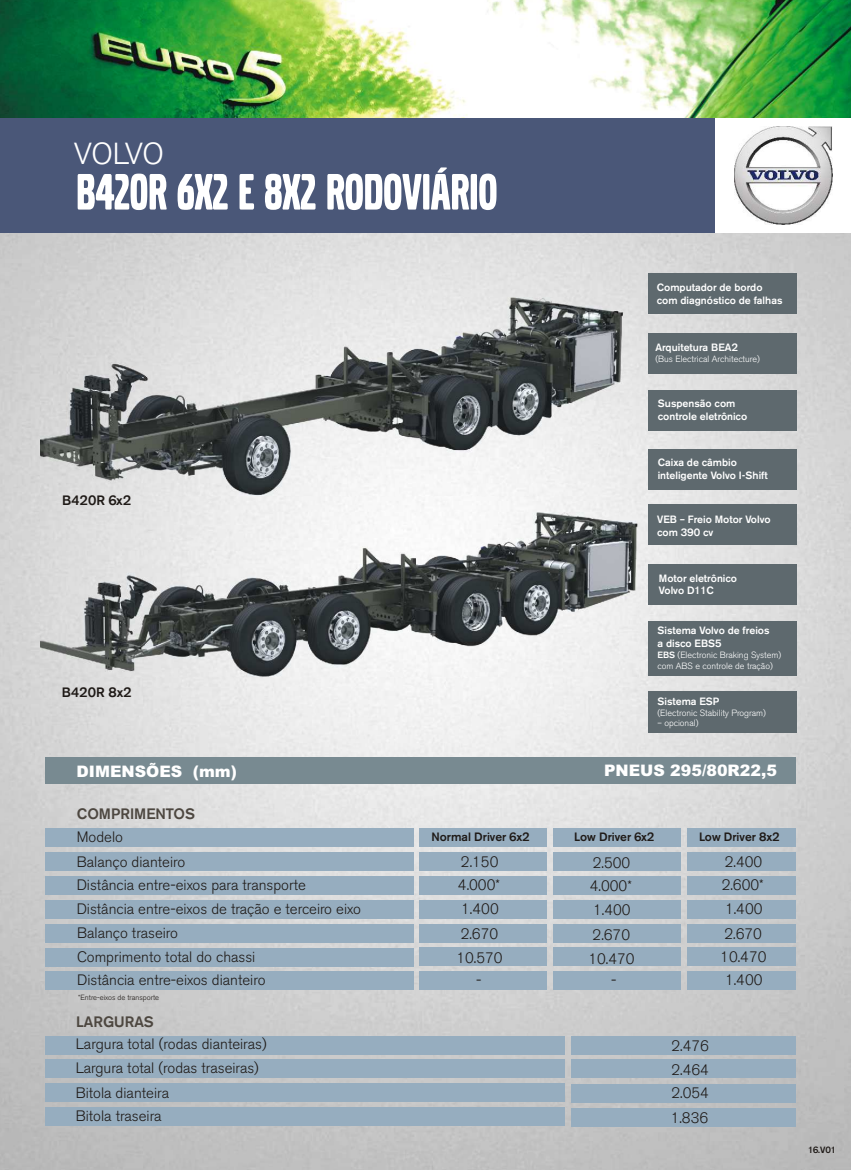
<style>
.page{position:relative;width:851px;height:1170px;background:#fff}
.page>*{position:absolute;margin:0;border:0;box-sizing:border-box;transform-origin:0 0}
.t1{font:53.4px "Volvo Broad Pro";color:#fff}
.t2{font:300 30.15px "Volvo Sans Pro";letter-spacing:-.015em;color:#fff}
.t3{font:900 15.9px "Arial";color:#fff}
.t4{font:300 15px/23.5px "Volvo Sans Pro";color:#1f1a17}
.t5{font:500 15px "Volvo Sans Pro";color:#4d4740}
.t6{font:500 13.5px "Volvo Sans Pro";color:#1f1a17}
.t7{font:500 12px "Volvo Sans Pro";color:#1f1a17}
.t8{font:500 10.5px/12.8px "Volvo Sans Pro";color:#fff}
.t9{font:300 9px/10.6px "Volvo Sans Pro";color:#fff}
.t10{font:500 9px "Volvo Sans Pro";color:#1f1a17}
.t11{font:300 7.5px "Volvo Sans Pro";color:#1f1a17}
.s1{font-weight:500}
</style>
<div class="page">
<img style="left:0;top:232px;width:850px;height:937px">
<img style="left:0;top:0;width:850px;height:118px">
<div style="left:0;top:118px;width:850px;height:114px;background:#4a5778"></div>
<div style="left:715px;top:118px;width:135px;height:114px;background:#fff"></div>
<div style="left:647px;top:273px;width:149px;height:41px;background:#5e696e"></div>
<div style="left:647px;top:333px;width:149px;height:41px;background:#5e696e"></div>
<div style="left:647px;top:449px;width:149px;height:40px;background:#5e696e"></div>
<div style="left:648px;top:504px;width:148px;height:41px;background:#5e696e"></div>
<div style="left:648px;top:564px;width:148px;height:41px;background:#5e696e"></div>
<div style="left:647px;top:621px;width:149px;height:55px;background:#5e696e"></div>
<div style="left:647px;top:390px;width:149px;height:41px;background:#5e696e"></div>
<div style="left:647px;top:691px;width:149px;height:41px;background:#5e696e"></div>
<div style="left:45px;top:757px;width:751px;height:26px;background:#788a91"></div>
<div style="left:45px;top:852px;width:369px;height:18px;background:#96adbf"></div>
<div style="left:419px;top:852px;width:128px;height:18px;background:#96adbf"></div>
<div style="left:45px;top:875px;width:369px;height:19px;background:#96adbf"></div>
<div style="left:419px;top:875px;width:128px;height:19px;background:#96adbf"></div>
<div style="left:45px;top:900px;width:369px;height:18px;background:#96adbf"></div>
<div style="left:419px;top:900px;width:128px;height:18px;background:#96adbf"></div>
<div style="left:45px;top:923px;width:369px;height:19px;background:#96adbf"></div>
<div style="left:419px;top:923px;width:128px;height:19px;background:#96adbf"></div>
<div style="left:45px;top:1035px;width:520px;height:19px;background:#96adbf"></div>
<div style="left:45px;top:1059px;width:520px;height:19px;background:#96adbf"></div>
<div style="left:45px;top:1082px;width:520px;height:19px;background:#96adbf"></div>
<div style="left:45px;top:1106px;width:520px;height:19px;background:#96adbf"></div>
<div style="left:571px;top:1035px;width:225px;height:19px;background:#96adbf"></div>
<div style="left:571px;top:1059px;width:225px;height:19px;background:#96adbf"></div>
<div style="left:571px;top:1083px;width:225px;height:19px;background:#96adbf"></div>
<div style="left:571px;top:1107px;width:225px;height:19px;background:#96adbf"></div>
<div style="left:45px;top:947px;width:369px;height:19px;background:#96adbf"></div>
<div style="left:419px;top:947px;width:128px;height:19px;background:#96adbf"></div>
<div style="left:45px;top:970px;width:369px;height:19px;background:#96adbf"></div>
<div style="left:419px;top:970px;width:128px;height:19px;background:#96adbf"></div>
<div style="left:553px;top:852px;width:127px;height:18px;background:#96adbf"></div>
<div style="left:553px;top:875px;width:127px;height:19px;background:#96adbf"></div>
<div style="left:553px;top:900px;width:127px;height:18px;background:#96adbf"></div>
<div style="left:553px;top:923px;width:127px;height:19px;background:#96adbf"></div>
<div style="left:553px;top:947px;width:127px;height:19px;background:#96adbf"></div>
<div style="left:553px;top:970px;width:127px;height:19px;background:#96adbf"></div>
<div style="left:687px;top:852px;width:109px;height:18px;background:#96adbf"></div>
<div style="left:687px;top:875px;width:109px;height:19px;background:#96adbf"></div>
<div style="left:687px;top:900px;width:109px;height:18px;background:#96adbf"></div>
<div style="left:687px;top:923px;width:109px;height:19px;background:#96adbf"></div>
<div style="left:687px;top:947px;width:109px;height:19px;background:#96adbf"></div>
<div style="left:687px;top:970px;width:109px;height:19px;background:#96adbf"></div>
<div style="left:45px;top:827px;width:369px;height:19px;background:#96adbf"></div>
<div style="left:419px;top:827px;width:128px;height:19px;background:#96adbf"></div>
<div style="left:553px;top:827px;width:127px;height:19px;background:#96adbf"></div>
<div style="left:687px;top:827px;width:109px;height:19px;background:#96adbf"></div>
<img style="left:40px;top:297px;width:583px;height:198px">
<img style="left:40px;top:512px;width:598px;height:164px">
<img style="left:734px;top:126px;width:98px;height:98px">
<h2 class="t2" style="left:74px;top:142px;width:91px">VOLVO</h2>
<h1 class="t1" style="left:76px;top:174px;width:422px">B420R 6X2 E 8X2 RODOVIÁRIO</h1>
<p class="t8" style="left:656px;top:282px;width:127px">Computador de bordo com diagnóstico de falhas</p>
<p class="t8" style="left:655px;top:342px;width:84px">Arquitetura BEA2</p>
<p class="t9" style="left:655px;top:354px;width:106px">(Bus Electrical Architecture)</p>
<p class="t6" style="left:62px;top:495px;width:71px">B420R 6x2</p>
<p class="t6" style="left:62px;top:687px;width:71px">B420R 8x2</p>
<p class="t8" style="left:657px;top:398px;width:91px">Suspensão com controle eletrônico</p>
<p class="t8" style="left:657px;top:457px;width:111px">Caixa de câmbio inteligente Volvo I-Shift</p>
<p class="t8" style="left:657px;top:514px;width:115px">VEB – Freio Motor Volvo com 390 cv</p>
<p class="t8" style="left:658px;top:573px;width:80px">Motor eletrônico<br>Volvo D11C</p>
<p class="t8" style="left:657px;top:625px;width:113px">Sistema Volvo de freios a disco EBS5</p>
<p class="t9" style="left:657px;top:651px;width:125px"><span class="s1">EBS</span> (Electronic Braking System) com ABS e controle de tração)</p>
<p class="t8" style="left:657px;top:696px;width:63px">Sistema ESP</p>
<p class="t9" style="left:657px;top:708px;width:110px">(Electronic Stability Program)</p>
<p class="t9" style="left:657px;top:718px;width:42px">– opcional)</p>
<p class="t3" style="left:76px;top:765px;width:162px">DIMENSÕES (mm)</p>
<p class="t3" style="left:604px;top:764px;width:174px">PNEUS 295/80R22,5</p>
<p class="t5" style="left:77px;top:808px;width:120px">COMPRIMENTOS</p>
<p class="t4" style="left:77px;top:851px;width:110px">Balanço dianteiro</p>
<p class="t4" style="left:461px;top:851px;width:39px">2.150</p>
<p class="t4" style="left:77px;top:874px;width:231px">Distância entre-eixos para transporte</p>
<p class="t4" style="left:458px;top:875px;width:43px">4.000*</p>
<p class="t4" style="left:77px;top:898px;width:286px">Distância entre-eixos de tração e terceiro eixo</p>
<p class="t4" style="left:461px;top:899px;width:39px">1.400</p>
<p class="t4" style="left:77px;top:922px;width:102px">Balanço traseiro</p>
<p class="t4" style="left:460px;top:923px;width:39px">2.670</p>
<p class="t4" style="left:77px;top:826px;width:48px">Modelo</p>
<p class="t7" style="left:431px;top:832px;width:100px">Normal Driver 6x2</p>
<p class="t7" style="left:574px;top:832px;width:82px">Low Driver 6x2</p>
<p class="t7" style="left:699px;top:832px;width:82px">Low Driver 8x2</p>
<p class="t4" style="left:720px;top:851px;width:48px;text-align:center">2.400<br>2.600*<br>1.400<br>2.670<br>10.470<br>1.400</p>
<p class="t4" style="left:588px;top:852px;width:48px;text-align:center">2.500<br>4.000*<br>1.400<br>2.670<br>10.470</p>
<p class="t4" style="left:611px;top:970px;width:7px">-</p>
<p class="t4" style="left:77px;top:946px;width:180px">Comprimento total do chassi</p>
<p class="t4" style="left:456px;top:947px;width:48px">10.570</p>
<p class="t4" style="left:77px;top:969px;width:190px">Distância entre-eixos dianteiro</p>
<p class="t4" style="left:476px;top:969px;width:7px">-</p>
<p class="t11" style="left:78px;top:994px;width:82px">*Entre-eixos de transporte</p>
<p class="t5" style="left:76px;top:1015px;width:79px">LARGURAS</p>
<p class="t4" style="left:76px;top:1033px;width:192px">Largura total (rodas dianteiras)<br>Largura total (rodas traseiras)</p>
<p class="t4" style="left:76px;top:1082px;width:95px;line-height:23.1px">Bitola dianteira<br>Bitola traseira</p>
<p class="t4" style="left:671px;top:1035px;width:39px;text-align:justify">2.476<br>2.464<br>2.054</p>
<p class="t4" style="left:670px;top:1107px;width:39px">1.836</p>
<p class="t10" style="left:808px;top:1146px;width:29px">16.V01</p>
</div>
